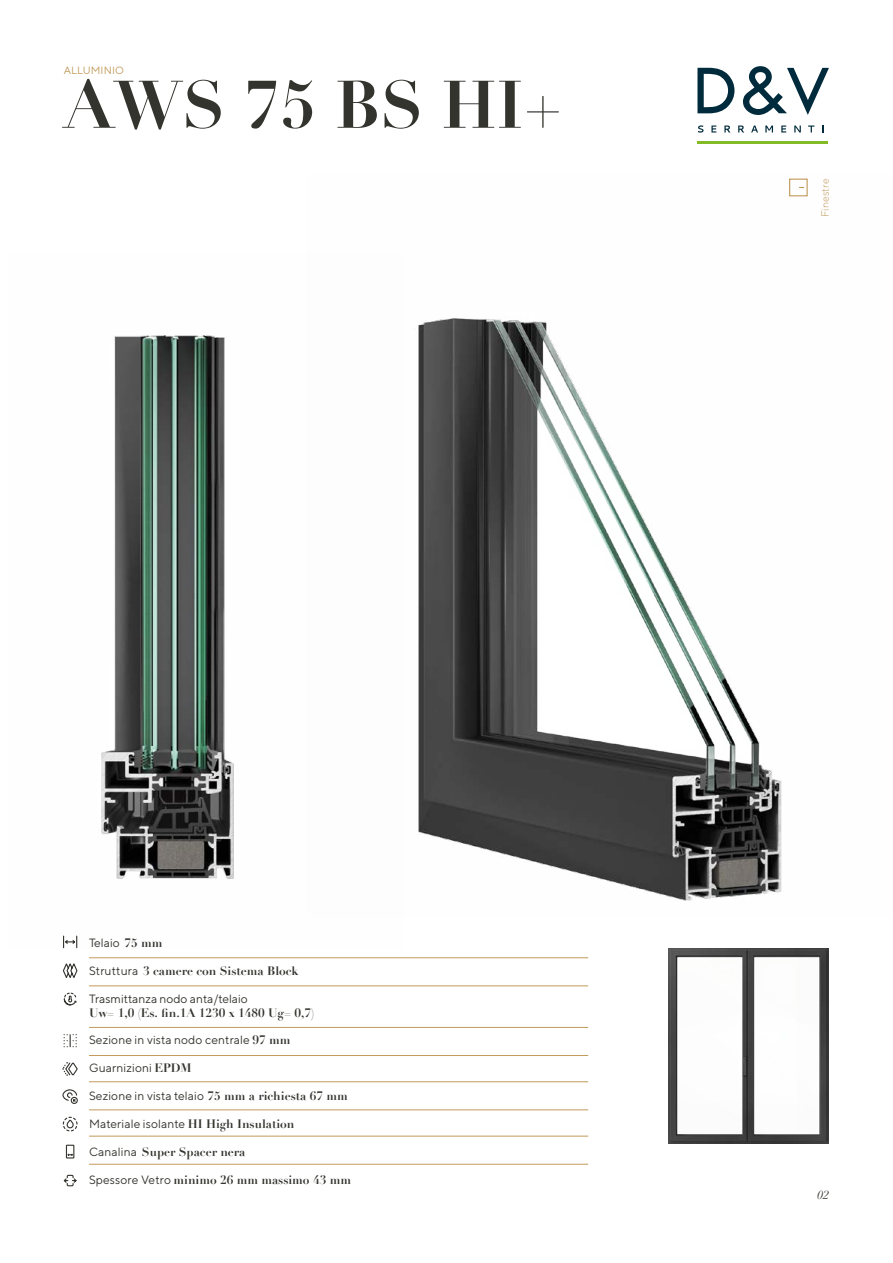
<style>
.page{position:relative;width:893px;height:1263px;background:#fff}
.page>*{position:absolute;margin:0;border:0;box-sizing:border-box;transform-origin:0 0}
.t1{font:700 66px "Didot";color:#33342e}
.t2{font:12px "TT Norms";letter-spacing:.01em;color:#33342e}
.t3{font:700 12px "Didot";color:#33342e}
.t4{font:italic 12px "Didot";color:#33342e}
.t5{font:10.5px "TT Norms";letter-spacing:.01em;color:#c29a5b}
.t6{font:300 10.5px "TT Norms";letter-spacing:.01em;color:#c29a5b}
.s1{font-family:"Didot";font-weight:700}
.s2{font-family:"TT Norms";font-weight:400}
</style>
<div class="page">
<hr style="left:697px;top:141px;width:130px;height:3px;background:#83bb26">
<svg style="left:697px;top:68px;width:37px;height:45px"></svg>
<svg style="left:743px;top:66px;width:86px;height:49px"></svg>
<svg style="left:698px;top:125px;width:6px;height:8px"></svg>
<svg style="left:711px;top:126px;width:5px;height:7px"></svg>
<svg style="left:724px;top:126px;width:6px;height:7px"></svg>
<svg style="left:738px;top:126px;width:6px;height:7px"></svg>
<svg style="left:751px;top:126px;width:7px;height:7px"></svg>
<svg style="left:765px;top:126px;width:8px;height:7px"></svg>
<svg style="left:781px;top:126px;width:5px;height:7px"></svg>
<svg style="left:794px;top:126px;width:7px;height:7px"></svg>
<svg style="left:808px;top:126px;width:6px;height:7px"></svg>
<img style="left:418px;top:178px;width:390px;height:723px">
<img style="left:101px;top:335px;width:133px;height:544px">
<img style="left:668px;top:948px;width:161px;height:195px">
<svg style="left:63px;top:992px;width:14px;height:14px"></svg>
<svg style="left:63px;top:1062px;width:15px;height:14px"></svg>
<svg style="left:63px;top:935px;width:15px;height:14px"></svg>
<svg style="left:63px;top:1174px;width:14px;height:13px"></svg>
<svg style="left:65px;top:1144px;width:10px;height:15px"></svg>
<hr style="left:89px;top:957px;width:499px;height:1px;background:#c29a5b">
<hr style="left:89px;top:1027px;width:499px;height:1px;background:#c29a5b">
<hr style="left:89px;top:1081px;width:499px;height:1px;background:#c29a5b">
<hr style="left:89px;top:1136px;width:499px;height:1px;background:#c29a5b">
<hr style="left:89px;top:986px;width:499px;height:1px;background:#c29a5b">
<hr style="left:89px;top:1055px;width:499px;height:1px;background:#c29a5b">
<hr style="left:89px;top:1109px;width:499px;height:1px;background:#c29a5b">
<hr style="left:89px;top:1164px;width:499px;height:1px;background:#c29a5b">
<svg style="left:62px;top:963px;width:16px;height:15px"></svg>
<svg style="left:62px;top:1089px;width:16px;height:15px"></svg>
<svg style="left:62px;top:1116px;width:16px;height:16px"></svg>
<svg style="left:63px;top:1034px;width:14px;height:14px"></svg>
<p class="t5" style="left:64px;top:64px;width:62px">ALLUMINIO</p>
<h1 class="t1" style="left:64px;top:63px;width:500px">AWS 75 BS HI+</h1>
<p class="t6" style="left:819px;top:217px;width:40px;rotate:-90deg">Finestre</p>
<p class="t2" style="left:89px;top:935px;width:75px">Telaio <span class="s1">75 mm</span></p>
<p class="t3" style="left:89px;top:963px;width:211px"><span class="s2">Struttura</span> 3 camere con Sistema Block</p>
<p class="t2" style="left:89px;top:991px;width:160px">Trasmittanza nodo anta/telaio</p>
<p class="t3" style="left:89px;top:1005px;width:227px">Uw= 1,0 (Es. fin.1A 1230 x 1480 Ug= 0,7)</p>
<p class="t2" style="left:89px;top:1032px;width:203px">Sezione in vista nodo centrale <span class="s1">97 mm</span></p>
<p class="t2" style="left:89px;top:1060px;width:104px">Guarnizioni <span class="s1">EPDM</span></p>
<p class="t2" style="left:89px;top:1088px;width:260px">Sezione in vista telaio <span class="s1">75 mm a richiesta 67 mm</span></p>
<p class="t2" style="left:89px;top:1116px;width:207px">Materiale isolante <span class="s1">HI High Insulation</span></p>
<p class="t3" style="left:89px;top:1144px;width:158px"><span class="s2">Canalina</span> Super Spacer nera</p>
<p class="t3" style="left:89px;top:1172px;width:263px"><span class="s2">Spessore Vetro</span> minimo 26 mm massimo 43 mm</p>
<p class="t4" style="left:818px;top:1188px;width:13px">02</p>
</div>
